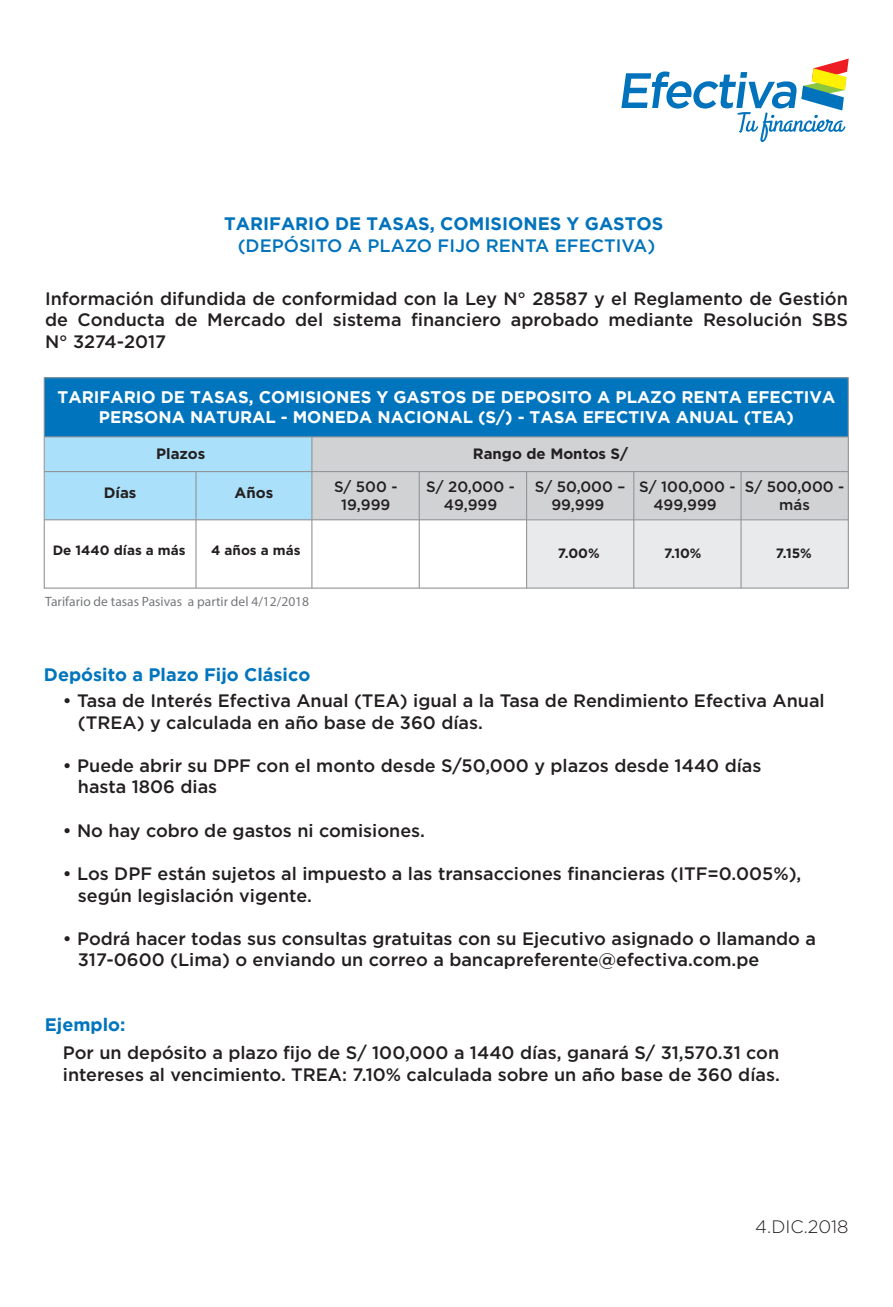
<style>
.page{position:relative;width:893px;height:1307px;background:#fff}
.page>*{position:absolute;margin:0;border:0;box-sizing:border-box;transform-origin:0 0}
.t1{font:500 18px/21.6px "Gotham";color:#231f20}
.t2{font:700 18px "Gotham";color:#0073bc}
.t3{font:500 18px "Gotham";color:#0073bc}
.t4{font:700 18px "Gotham";color:#0075bd}
.t5{font:300 18px "Gotham";color:#231f20}
.t6{font:700 16.8px/20.1px "Gotham";color:#fff;text-align:center}
.t7{font:500 15px/18px "Gotham";color:#231f20;text-align:center}
.t8{font:700 15px "Gotham";color:#231f20}
.t9{font:13.5px "Myriad Pro";color:#76787b}
.t10{font:700 13.5px "Gotham";color:#231f20}
</style>
<div class="page">
<svg style="left:621px;top:59px;width:228px;height:83px"></svg>
<div style="left:45px;top:377px;width:803px;height:60px;background:#0075bd"></div>
<div style="left:312px;top:437px;width:536px;height:82px;background:#d1d2d4"></div>
<div style="left:45px;top:437px;width:267px;height:82px;background:#aae0f9"></div>
<div style="left:526px;top:519px;width:322px;height:69px;background:#e9eaeb"></div>
<hr style="left:311px;top:437px;width:1px;height:151px;background:#939598">
<hr style="left:419px;top:471px;width:1px;height:117px;background:#939598">
<hr style="left:526px;top:471px;width:1px;height:117px;background:#939598">
<hr style="left:633px;top:471px;width:1px;height:117px;background:#939598">
<hr style="left:740px;top:471px;width:2px;height:117px;background:#939598">
<hr style="left:195px;top:471px;width:2px;height:117px;background:#939598">
<div style="left:44px;top:377px;width:805px;height:211px;border:1px solid #939598"></div>
<hr style="left:44px;top:471px;width:804px;height:1px;background:#939598">
<hr style="left:44px;top:519px;width:804px;height:1px;background:#939598">
<hr style="left:44px;top:436px;width:804px;height:1px;background:#939598">
<p class="t2" style="left:224px;top:213px;width:440px">TARIFARIO DE TASAS, COMISIONES Y GASTOS</p>
<p class="t3" style="left:238px;top:233px;width:419px">(DEPÓSITO A PLAZO FIJO RENTA EFECTIVA)</p>
<p class="t1" style="left:45px;top:287px;width:804px;text-align:justify">Información difundida de conformidad con la Ley N° 28587 y el Reglamento de Gestión de Conducta de Mercado del sistema financiero aprobado mediante Resolución SBS N° 3274-2017</p>
<p class="t6" style="left:58px;top:386px;width:779px">TARIFARIO DE TASAS, COMISIONES Y GASTOS DE DEPOSITO A PLAZO RENTA EFECTIVA<br>PERSONA NATURAL - MONEDA NACIONAL (S/) - TASA EFECTIVA ANUAL (TEA)</p>
<p class="t8" style="left:156px;top:443px;width:51px">Plazos</p>
<p class="t8" style="left:473px;top:443px;width:157px">Rango de Montos S/</p>
<p class="t8" style="left:104px;top:483px;width:34px">Días</p>
<p class="t8" style="left:235px;top:483px;width:40px">Años</p>
<p class="t7" style="left:334px;top:477px;width:65px">S/ 500 -<br>19,999</p>
<p class="t7" style="left:426px;top:477px;width:90px">S/ 20,000 -<br>49,999</p>
<p class="t7" style="left:535px;top:477px;width:92px">S/ 50,000 –<br>99,999</p>
<p class="t7" style="left:639px;top:477px;width:98px">S/ 100,000 -<br>499,999</p>
<p class="t7" style="left:745px;top:477px;width:101px">S/ 500,000 - más</p>
<p class="t10" style="left:53px;top:540px;width:134px">De 1440 días a más</p>
<p class="t10" style="left:211px;top:540px;width:91px">4 años a más</p>
<p class="t10" style="left:558px;top:544px;width:43px">7.00%</p>
<p class="t10" style="left:664px;top:544px;width:39px">7.10%</p>
<p class="t10" style="left:776px;top:544px;width:38px">7.15%</p>
<p class="t9" style="left:45px;top:593px;width:265px">Tarifario de tasas Pasivas a partir del 4/12/2018</p>
<p class="t4" style="left:44px;top:664px;width:268px">Depósito a Plazo Fijo Clásico</p>
<p class="t1" style="left:78px;top:689px;width:748px;text-indent:-15px">• Tasa de Interés Efectiva Anual (TEA) igual a la Tasa de Rendimiento Efectiva Anual (TREA) y calculada en año base de 360 días.</p>
<p class="t1" style="left:78px;top:754px;width:685px;text-indent:-15px">• Puede abrir su DPF con el monto desde S/50,000 y plazos desde 1440 días hasta 1806 dias</p>
<p class="t1" style="left:63px;top:819px;width:364px">• No hay cobro de gastos ni comisiones.</p>
<p class="t1" style="left:78px;top:862px;width:725px;text-indent:-15px">• Los DPF están sujetos al impuesto a las transacciones financieras (ITF=0.005%), según legislación vigente.</p>
<p class="t1" style="left:78px;top:927px;width:740px;text-indent:-15px">• Podrá hacer todas sus consultas gratuitas con su Ejecutivo asignado o llamando a<br>317-0600 (Lima) o enviando un correo a bancapreferente@efectiva.com.pe</p>
<p class="t4" style="left:45px;top:1013px;width:82px">Ejemplo:</p>
<p class="t1" style="left:63px;top:1041px;width:719px">Por un depósito a plazo fijo de S/ 100,000 a 1440 días, ganará S/ 31,570.31 con intereses al vencimiento. TREA: 7.10% calculada sobre un año base de 360 días.</p>
<p class="t5" style="left:755px;top:1216px;width:95px">4.DIC.2018</p>
</div>
